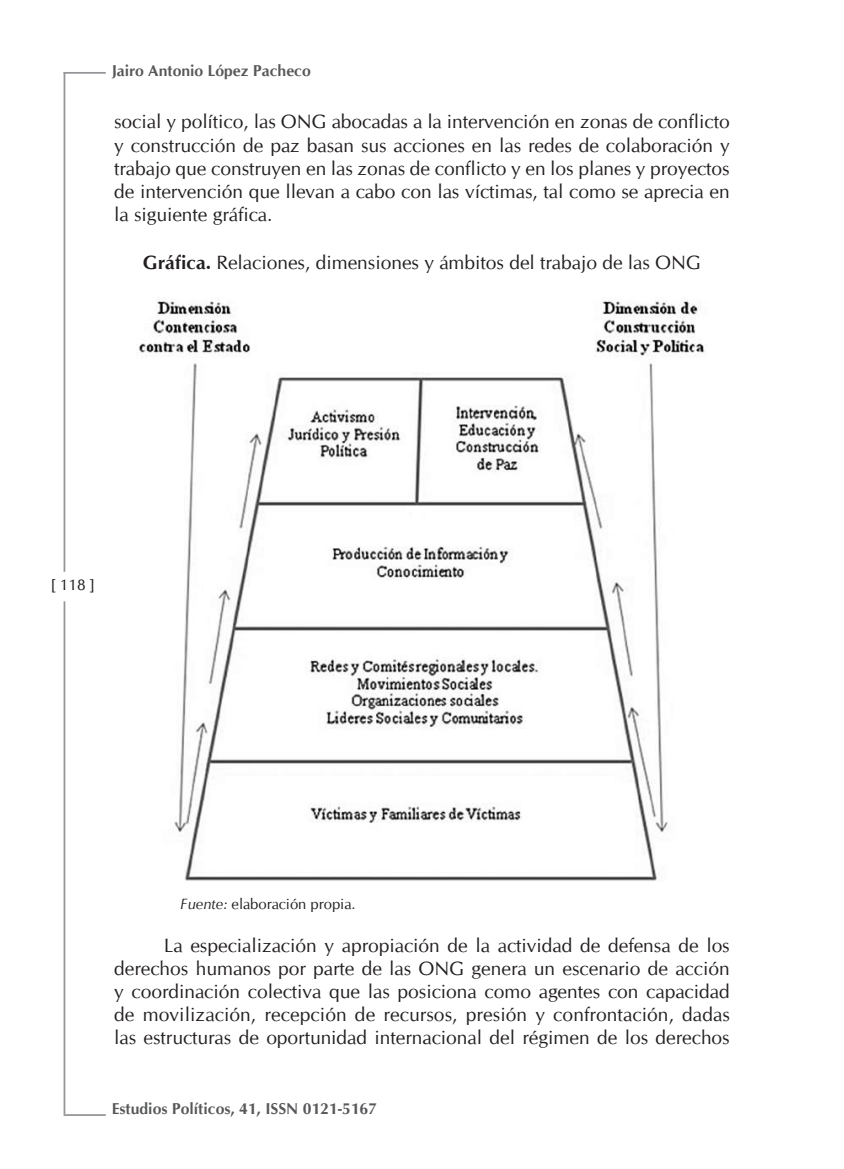
<style>
.page{position:relative;width:844px;height:1169px;background:#fff}
.page>*{position:absolute;margin:0;border:0;box-sizing:border-box;transform-origin:0 0}
.t1{font:19.25px/23.1px "CG Omega";color:#231f20;text-align:justify}
.t2{font:700 15.75px "CG Omega";color:#57585a}
.t3{font:15.75px "CG Omega";color:#231f20}
.t4{font:14.88px "CG Omega";color:#231f20}
.s1{font-weight:700}
.s2{font-weight:700;color:#fff}
.s3{font-style:italic}
</style>
<div class="page">
<hr style="left:64px;top:72px;width:42px;height:2px;background:#939598">
<hr style="left:64px;top:72px;width:1px;height:499px;background:#939598">
<hr style="left:64px;top:601px;width:1px;height:512px;background:#939598">
<hr style="left:64px;top:1113px;width:42px;height:2px;background:#939598">
<img style="left:139px;top:297px;width:566px;height:584px">
<p class="t2" style="left:112px;top:61px;width:200px">Jairo Antonio López Pacheco</p>
<p class="t1" style="left:114px;top:110px;width:617px">social y político, las ONG abocadas a la intervención en zonas de conflicto y construcción de paz basan sus acciones en las redes de colaboración y trabajo que construyen en las zonas de conflicto y en los planes y proyectos de intervención que llevan a cabo con las víctimas, tal como se aprecia en la siguiente gráfica.</p>
<p class="t1" style="left:143px;top:251px;width:559px"><span class="s1">Gráfica.</span> Relaciones, dimensiones y ámbitos del trabajo de las ONG</p>
<p class="t3" style="left:51px;top:575px;width:45px">[ <span class="s2">88</span>118 ]</p>
<p class="t4" style="left:180px;top:894px;width:177px"><span class="s3">Fuente:</span> elaboración propia.</p>
<p class="t1" style="left:114px;top:933px;width:617px;text-indent:50px">La especialización y apropiación de la actividad de defensa de los derechos humanos por parte de las ONG genera un escenario de acción y coordinación colectiva que las posiciona como agentes con capacidad de movilización, recepción de recursos, presión y confrontación, dadas las estructuras de oportunidad internacional del régimen de los derechos</p>
<p class="t2" style="left:112px;top:1098px;width:267px">Estudios Políticos, 41, ISSN 0121-5167</p>
</div>
